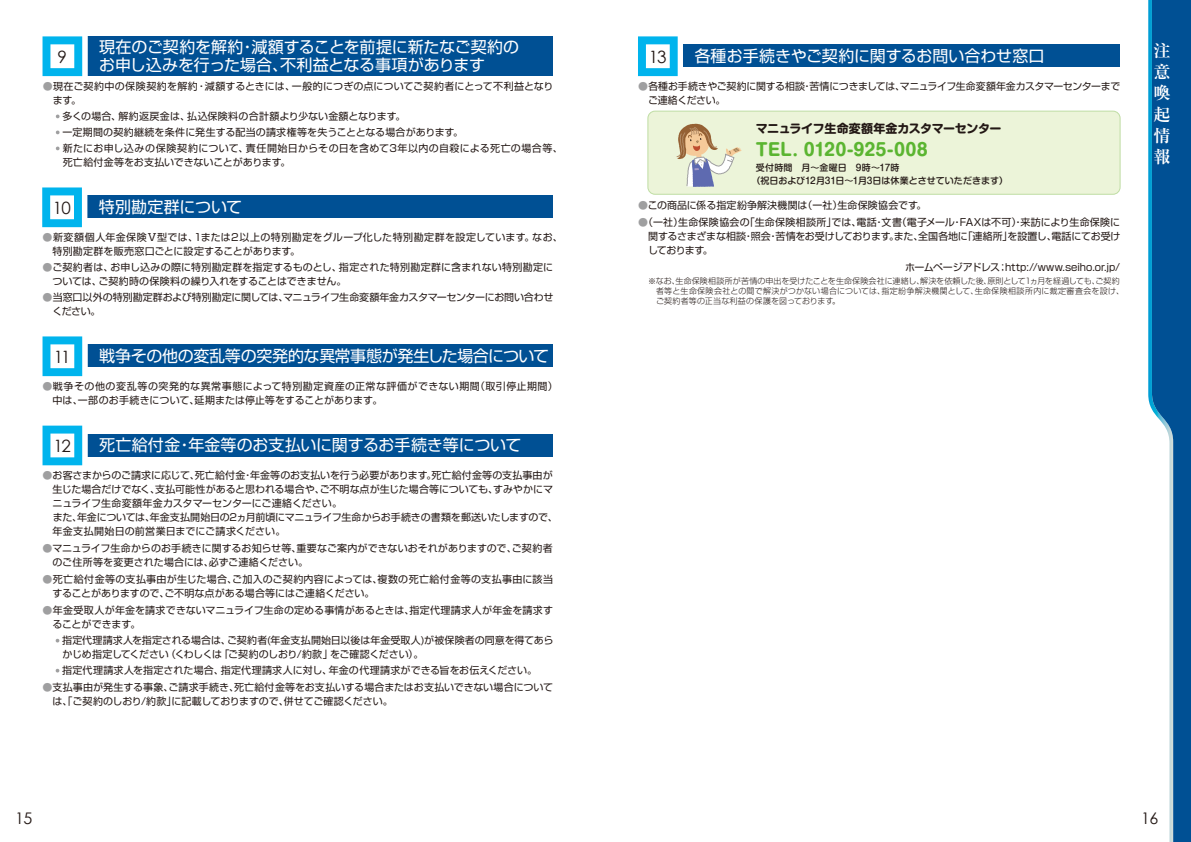
<style>
.page{position:relative;width:1191px;height:842px;background:#fff}
.page>*{position:absolute;margin:0;border:0;box-sizing:border-box;transform-origin:0 0}
.t1{font:700 17px "Shin M Go";color:#5bb531}
.t2{font:17px "Century Gothic";letter-spacing:-.07em;color:#231815}
.t3{font:700 17px/21.2px "Ryumin";color:#fff;text-align:justify}
.t4{font:16px/18px "Shin Go";letter-spacing:-.01em;color:#fff}
.t5{font:16px "Century Gothic";color:#231815}
.t6{font:700 12px "Shin M Go";letter-spacing:-.03em;color:#231815}
.t7{font:10px/14px "Shin Go";letter-spacing:.005em;color:#231815}
.t8{font:10px/14px "Shin Go";letter-spacing:-.025em;color:#231815}
.t9{font:10px/14px "Shin Go";letter-spacing:.035em;color:#231815}
.t10{font:500 9px/13.5px "Shin M Go";color:#231815}
.t11{font:300 8px/10px "Shin Go";letter-spacing:.02em;color:#231815}
.s1{color:#9f9fa0}
</style>
<div class="page">
<svg style="left:1148px;top:0;width:43px;height:842px"></svg>
<div style="left:71px;top:196px;width:482px;height:22px;background:#005094"></div>
<div style="left:37px;top:182px;width:50px;height:50px;background:#fff"></div>
<svg style="left:42px;top:187px;width:40px;height:40px"></svg>
<svg style="left:56px;top:115px;width:4px;height:3px"></svg>
<svg style="left:56px;top:131px;width:4px;height:3px"></svg>
<svg style="left:56px;top:147px;width:4px;height:3px"></svg>
<div style="left:71px;top:36px;width:482px;height:40px;background:#005094"></div>
<div style="left:37px;top:31px;width:50px;height:50px;background:#fff;border:11px solid #fff"></div>
<svg style="left:43px;top:36px;width:39px;height:40px"></svg>
<div style="left:71px;top:345px;width:482px;height:22px;background:#005094"></div>
<div style="left:37px;top:331px;width:50px;height:50px;background:#fff;border:11px solid #fff"></div>
<svg style="left:43px;top:336px;width:39px;height:40px"></svg>
<div style="left:71px;top:434px;width:482px;height:22px;background:#005094"></div>
<svg style="left:42px;top:425px;width:45px;height:41px"></svg>
<svg style="left:43px;top:426px;width:39px;height:39px"></svg>
<div style="left:666px;top:45px;width:454px;height:22px;background:#005094"></div>
<div style="left:632px;top:31px;width:51px;height:50px;background:#fff"></div>
<svg style="left:638px;top:36px;width:39px;height:40px"></svg>
<div style="left:648px;top:111px;width:472px;height:83px;background:#ecf4d9;border-radius:7px"></div>
<div style="left:647px;top:111px;width:473px;height:84px;border:1px solid #bfdda3;border-radius:7px"></div>
<svg style="left:676px;top:124px;width:65px;height:63px"></svg>
<h1 class="t2" style="left:57px;top:46px;width:11px">9</h1>
<h2 class="t4" style="left:99px;top:37px;width:421px">現在のご契約を解約・減額することを前提に新たなご契約のお申し込みを行った場合、不利益となる事項があります</h2>
<p class="t7" style="left:53px;top:79px;width:502px;text-indent:-10px"><span class="s1">●</span>現在ご契約中の保険契約を解約・減額するときには、一般的につぎの点についてご契約者にとって不利益となります。</p>
<p class="t7" style="left:53px;top:108px;width:512px;line-height:16px"><span class="s1">・</span>多くの場合、解約返戻金は、払込保険料の合計額より少ない金額となります。<br><span class="s1">・</span>一定期間の契約継続を条件に発生する配当の請求権等を失うこととなる場合があります。<br><span class="s1">・</span>新たにお申し込みの保険契約について、責任開始日からその日を含めて3年以内の自殺による死亡の場合等、</p>
<p class="t7" style="left:63px;top:155px;width:229px">死亡給付金等をお支払いできないことがあります。</p>
<h1 class="t2" style="left:53px;top:197px;width:20px">10</h1>
<h2 class="t4" style="left:99px;top:197px;width:145px">特別勘定群について</h2>
<p class="t7" style="left:53px;top:230px;width:512px;text-indent:-10px"><span class="s1">●</span>新変額個人年金保険Ⅴ型では、1または2以上の特別勘定をグループ化した特別勘定群を設定しています。なお、特別勘定群を販売窓口ごとに設定することがあります。</p>
<p class="t7" style="left:53px;top:260px;width:502px;text-indent:-10px"><span class="s1">●</span>ご契約者は、お申し込みの際に特別勘定群を指定するものとし、指定された特別勘定群に含まれない特別勘定については、ご契約時の保険料の繰り入れをすることはできません。</p>
<p class="t8" style="left:53px;top:290px;width:502px;text-indent:-10px"><span class="s1">●</span>当窓口以外の特別勘定群および特別勘定に関しては、マニュライフ生命変額年金カスタマーセンターにお問い合わせください。</p>
<h1 class="t2" style="left:54px;top:346px;width:18px">11</h1>
<h2 class="t4" style="left:99px;top:346px;width:451px">戦争その他の変乱等の突発的な異常事態が発生した場合について</h2>
<p class="t9" style="left:53px;top:379px;width:507px;text-indent:-10px"><span class="s1">●</span>戦争その他の変乱等の突発的な異常事態によって特別勘定資産の正常な評価ができない期間（取引停止期間）中は、一部のお手続きについて、延期または停止等をすることがあります。</p>
<h1 class="t2" style="left:53px;top:435px;width:19px">12</h1>
<h2 class="t4" style="left:99px;top:435px;width:423px">死亡給付金・年金等のお支払いに関するお手続き等について</h2>
<p class="t7" style="left:53px;top:468px;width:507px;text-indent:-10px"><span class="s1">●</span>お客さまからのご請求に応じて、死亡給付金・年金等のお支払いを行う必要があります。死亡給付金等の支払事由が生じた場合だけでなく、支払可能性があると思われる場合や、ご不明な点が生じた場合等についても、すみやかにマニュライフ生命変額年金カスタマーセンターにご連絡ください。<br>また、年金については、年金支払開始日の2ヵ月前頃にマニュライフ生命からお手続きの書類を郵送いたしますので、年金支払開始日の前営業日までにご請求ください。</p>
<p class="t7" style="left:53px;top:541px;width:502px;text-indent:-10px"><span class="s1">●</span>マニュライフ生命からのお手続きに関するお知らせ等、重要なご案内ができないおそれがありますので、ご契約者のご住所等を変更された場合には、必ずご連絡ください。</p>
<p class="t7" style="left:53px;top:572px;width:502px;text-indent:-10px"><span class="s1">●</span>死亡給付金等の支払事由が生じた場合、ご加入のご契約内容によっては、複数の死亡給付金等の支払事由に該当することがありますので、ご不明な点がある場合等にはご連絡ください。</p>
<p class="t7" style="left:53px;top:603px;width:502px;text-indent:-10px"><span class="s1">●</span>年金受取人が年金を請求できないマニュライフ生命の定める事情があるときは、指定代理請求人が年金を請求することができます。</p>
<p class="t7" style="left:63px;top:633px;width:492px;text-indent:-10px"><span class="s1">・</span>指定代理請求人を指定される場合は、ご契約者(年金支払開始日以後は年金受取人)が被保険者の同意を得てあらかじめ指定してください（くわしくは「ご契約のしおり/約款」をご確認ください）。</p>
<p class="t7" style="left:53px;top:663px;width:486px"><span class="s1">・</span>指定代理請求人を指定された場合、指定代理請求人に対し、年金の代理請求ができる旨をお伝えください。</p>
<p class="t7" style="left:53px;top:680px;width:502px;text-indent:-10px"><span class="s1">●</span>支払事由が発生する事象、ご請求手続き、死亡給付金等をお支払いする場合またはお支払いできない場合については、「ご契約のしおり/約款」に記載しておりますので、併せてご確認ください。</p>
<h1 class="t2" style="left:649px;top:46px;width:19px">13</h1>
<h2 class="t4" style="left:694px;top:46px;width:351px">各種お手続きやご契約に関するお問い合わせ窓口</h2>
<p class="t8" style="left:648px;top:79px;width:474px;text-indent:-10px"><span class="s1">●</span>各種お手続きやご契約に関する相談・苦情につきましては、マニュライフ生命変額年金カスタマーセンターまでご連絡ください。</p>
<p class="t6" style="left:756px;top:119px;width:247px">マニュライフ生命変額年金カスタマーセンター</p>
<h1 class="t1" style="left:756px;top:137px;width:174px">TEL. 0120-925-008</h1>
<p class="t10" style="left:751px;top:160px;width:258px;text-indent:4px">受付時間　月～金曜日　9時～17時<br>（祝日および12月31日～1月3日は休業とさせていただきます）</p>
<p class="t7" style="left:638px;top:197px;width:290px"><span class="s1">●</span>この商品に係る指定紛争解決機関は（一社）生命保険協会です。</p>
<p class="t7" style="left:648px;top:214px;width:474px;text-align:justify;text-indent:-10px"><span class="s1">●</span>（一社）生命保険協会の「生命保険相談所」では、電話・文書（電子メール・FAXは不可）・来訪により生命保険に関するさまざまな相談・照会・苦情をお受けしております。また、全国各地に「連絡所」を設置し、電話にてお受けしております。</p>
<p class="t7" style="left:905px;top:259px;width:216px">ホームページアドレス；http://www.seiho.or.jp/</p>
<p class="t11" style="left:656px;top:275px;width:469px;text-indent:-8px">※なお、生命保険相談所が苦情の申出を受けたことを生命保険会社に連絡し、解決を依頼した後、原則として1ヵ月を経過しても、ご契約者等と生命保険会社との間で解決がつかない場合については、指定紛争解決機関として、生命保険相談所内に裁定審査会を設け、ご契約者等の正当な利益の保護を図っております。</p>
<h1 class="t3" style="left:1153px;top:39px;width:18px">注意喚起情報</h1>
<h2 class="t5" style="left:15px;top:808px;width:19px">15</h2>
<h2 class="t5" style="left:1141px;top:808px;width:19px">16</h2>
</div>
